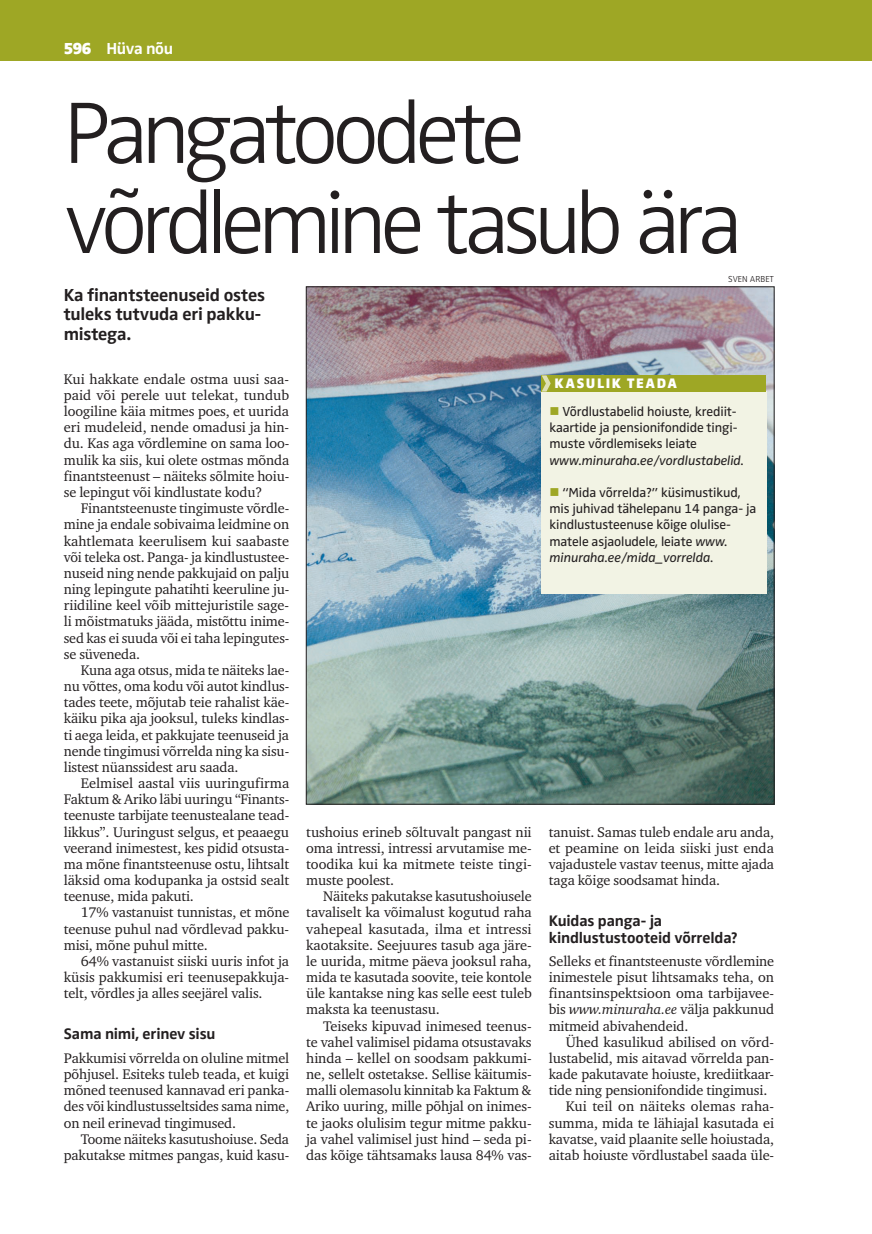
<style>
.page{position:relative;width:872px;height:1234px;background:#fff}
.page>*{position:absolute;margin:0;border:0;box-sizing:border-box;transform-origin:0 0}
.t1{font:300 90px/90px "Zwo Pro";letter-spacing:-.075em;color:#231f20}
.t2{font:700 18px/19.5px "Zwo Pro";letter-spacing:-.015em;color:#231f20}
.t3{font:700 16.5px "Zwo Pro";letter-spacing:-.02em;color:#fff}
.t4{font:700 15.75px/16.5px "Zwo Pro";letter-spacing:-.01em;color:#231f20}
.t5{font:14.25px/16.2px "Charter ITC";letter-spacing:-.01em;color:#231f20;text-align:justify}
.t6{font:900 14.25px "Zwo Pro";letter-spacing:.105em;color:#fff}
.t7{font:13.5px/16.2px "Zwo Pro";letter-spacing:-.01em;color:#231f20;text-align:justify}
.t8{font:italic 13.5px "Zwo Pro";letter-spacing:-.01em;color:#231f20}
.t9{font:300 9px "Zwo Pro";color:#231f20}
.s1{font-weight:900}
.s2{color:#9ea725}
.s3{font-style:italic}
</style>
<div class="page">
<div style="left:0;top:0;width:872px;height:60px;background:#9ea725"></div>
<img style="left:308px;top:288px;width:464px;height:514px">
<div style="left:541px;top:391px;width:225px;height:203px;background:#f2f3e4"></div>
<div style="left:541px;top:375px;width:225px;height:16px;background:#9ea725"></div>
<svg style="left:541px;top:375px;width:9px;height:16px"></svg>
<p class="t3" style="left:64px;top:39px;width:111px"><span class="s1">596</span> Hüva nõu</p>
<h1 class="t1" style="left:64px;top:90px;width:681px">Pangatoodete võrdlemine tasub ära</h1>
<p class="t2" style="left:64px;top:285px;width:203px">Ka finantsteenuseid ostes tuleks tutvuda eri pakku&shy;mistega.</p>
<p class="t5" style="left:64px;top:371px;width:227px">Kui hakkate endale ostma uusi saa&shy;paid või perele uut telekat, tundub loogiline käia mitmes poes, et uurida eri mudeleid, nende omadusi ja hin&shy;du. Kas aga võrdlemine on sama loo&shy;mulik ka siis, kui olete ostmas mõnda finantsteenust – näiteks sõlmite hoiu&shy;se lepingut või kindlustate kodu?</p>
<p class="t5" style="left:64px;top:500px;width:227px;text-indent:17px">Finantsteenuste tingimuste võrdle&shy;mine ja endale sobivaima leidmine on kahtlemata keerulisem kui saabaste või teleka ost. Panga- ja kindlustustee&shy;nuseid ning nende pakkujaid on palju ning lepingute pahatihti keeruline ju&shy;riidiline keel võib mittejuristile sage&shy;li mõistmatuks jääda, mistõttu inime&shy;sed kas ei suuda või ei taha lepingutes&shy;se süveneda.</p>
<p class="t5" style="left:64px;top:661px;width:227px;text-indent:17px">Kuna aga otsus, mida te näiteks lae&shy;nu võttes, oma kodu või autot kindlus&shy;tades teete, mõjutab teie rahalist käe&shy;käiku pika aja jooksul, tuleks kindlas&shy;ti aega leida, et pakkujate teenuseid ja nende tingimusi võrrelda ning ka sisu&shy;listest nüanssidest aru saada.</p>
<p class="t5" style="left:64px;top:774px;width:227px;text-indent:17px">Eelmisel aastal viis uuringufirma Faktum &amp; Ariko läbi uuringu “Finants&shy;teenuste tarbijate teenustealane tead&shy;likkus”. Uuringust selgus, et peaaegu veerand inimestest, kes pidid otsusta&shy;ma mõne finantsteenuse ostu, lihtsalt läksid oma kodupanka ja ostsid sealt teenuse, mida pakuti.</p>
<p class="t5" style="left:64px;top:904px;width:227px;text-indent:17px">17% vastanuist tunnistas, et mõne teenuse puhul nad võrdlevad pakku&shy;misi, mõne puhul mitte.</p>
<p class="t5" style="left:64px;top:952px;width:227px;text-indent:17px">64% vastanuist siiski uuris infot ja küsis pakkumisi eri teenusepakkuja&shy;telt, võrdles ja alles seejärel valis.</p>
<p class="t4" style="left:64px;top:1025px;width:153px">Sama nimi, erinev sisu</p>
<p class="t5" style="left:64px;top:1049px;width:227px">Pakkumisi võrrelda on oluline mitmel põhjusel. Esiteks tuleb teada, et kuigi mõned teenused kannavad eri panka&shy;des või kindlustusseltsides sama nime, on neil erinevad tingimused.</p>
<p class="t5" style="left:64px;top:1130px;width:227px;text-align:right">Toome näiteks kasutushoiuse. Seda pakutakse mitmes pangas, kuid kasu-</p>
<p class="t5" style="left:306px;top:823px;width:227px">tushoius erineb sõltuvalt pangast nii oma intressi, intressi arvutamise me&shy;toodika kui ka mitmete teiste tingi&shy;muste poolest.</p>
<p class="t5" style="left:306px;top:888px;width:227px;text-indent:17px">Näiteks pakutakse kasutushoiusele tavaliselt ka võimalust kogutud raha vahepeal kasutada, ilma et intressi kaotaksite. Seejuures tasub aga järe&shy;le uurida, mitme päeva jooksul raha, mida te kasutada soovite, teie kontole üle kantakse ning kas selle eest tuleb maksta ka teenustasu.</p>
<p class="t5" style="left:306px;top:1017px;width:227px;text-indent:17px">Teiseks kipuvad inimesed teenus&shy;te vahel valimisel pidama otsustavaks hinda – kellel on soodsam pakkumi&shy;ne, sellelt ostetakse. Sellise käitumis&shy;malli olemasolu kinnitab ka Faktum &amp; Ariko uuring, mille põhjal on inimes&shy;te jaoks olulisim tegur mitme pakku&shy;ja vahel valimisel just hind – seda pi&shy;das kõige tähtsamaks lausa 84% vas-</p>
<p class="t6" style="left:554px;top:375px;width:124px">KASULIK TEADA</p>
<p class="t9" style="left:728px;top:273px;width:47px">SVEN ARBET</p>
<p class="t7" style="left:549px;top:404px;width:189px"><span class="s2">■</span> Võrdlustabelid hoiuste, krediit&shy;kaartide ja pensionifondide tingi&shy;muste võrdlemiseks leiate</p>
<p class="t8" style="left:549px;top:452px;width:196px">www.minuraha.ee/vordlustabelid.</p>
<p class="t7" style="left:549px;top:484px;width:208px;text-align:left"><span class="s2">■</span> “Mida võrrelda?” küsimustikud, mis juhivad tähelepanu 14 panga- ja kindlustusteenuse kõige olulise&shy;matele asjaoludele, leiate <span class="s3">www. minuraha.ee/mida_vorrelda.</span></p>
<p class="t5" style="left:549px;top:823px;width:227px">tanuist. Samas tuleb endale aru anda, et peamine on leida siiski just enda vajadustele vastav teenus, mitte ajada taga kõige soodsamat hinda.</p>
<p class="t4" style="left:549px;top:912px;width:191px">Kuidas panga- ja kindlustustooteid võrrelda?</p>
<p class="t5" style="left:549px;top:952px;width:227px">Selleks et finantsteenuste võrdlemine inimestele pisut lihtsamaks teha, on finantsinspektsioon oma tarbijavee&shy;bis <span class="s3">www.minuraha.ee</span> välja pakkunud mitmeid abivahendeid.</p>
<p class="t5" style="left:566px;top:1033px;width:210px">Ühed kasulikud abilised on võrd-</p>
<p class="t5" style="left:549px;top:1049px;width:227px">lustabelid, mis aitavad võrrelda pan-</p>
<p class="t5" style="left:549px;top:1065px;width:227px">kade pakutavate hoiuste, krediitkaar-</p>
<p class="t5" style="left:549px;top:1081px;width:220px">tide ning pensionifondide tingimusi.</p>
<p class="t5" style="left:566px;top:1098px;width:210px">Kui teil on näiteks olemas raha-</p>
<p class="t5" style="left:549px;top:1114px;width:227px">summa, mida te lähiajal kasutada ei</p>
<p class="t5" style="left:549px;top:1130px;width:227px">kavatse, vaid plaanite selle hoiustada,</p>
<p class="t5" style="left:549px;top:1146px;width:227px">aitab hoiuste võrdlustabel saada üle-</p>
</div>
